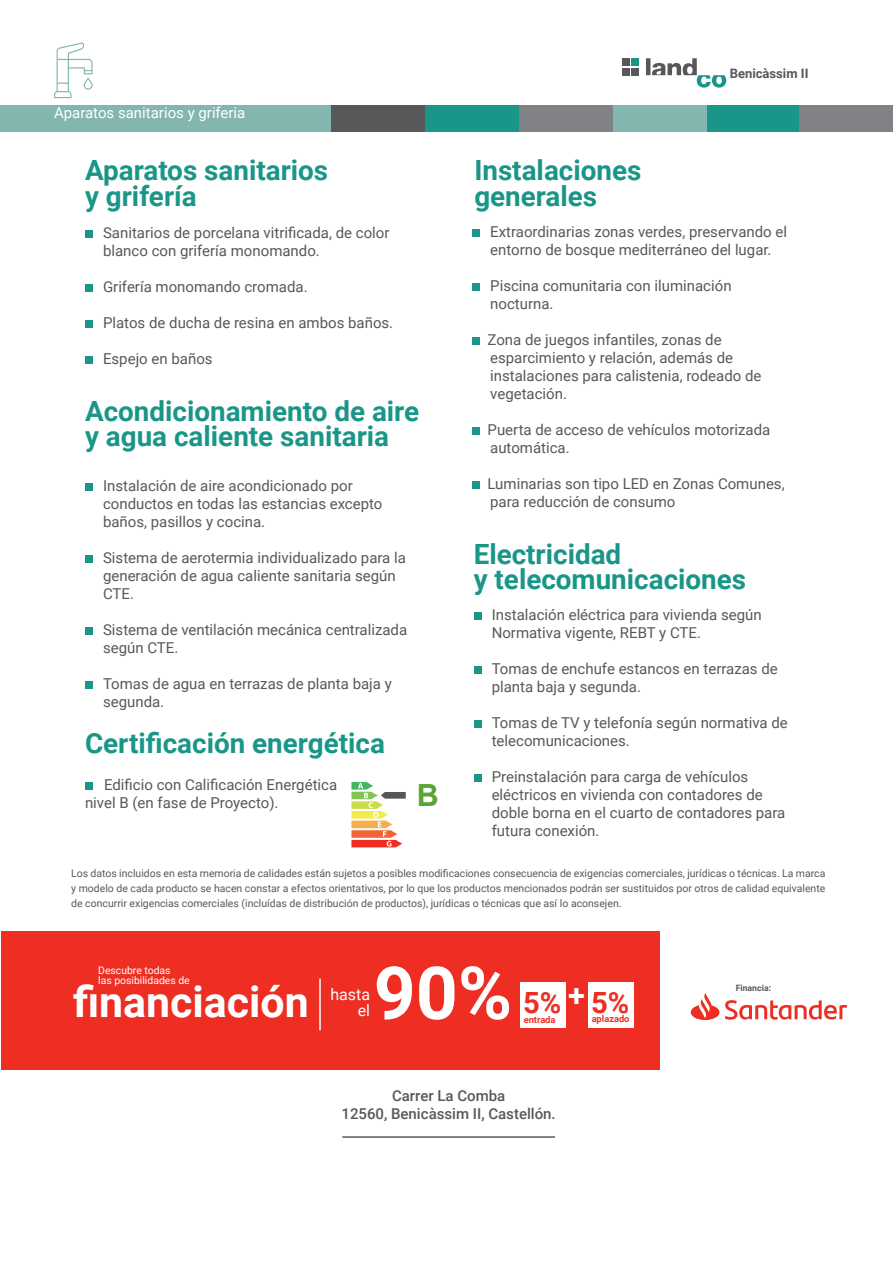
<style>
.page{position:relative;width:893px;height:1263px;background:#fff}
.page>*{position:absolute;margin:0;border:0;box-sizing:border-box;transform-origin:0 0}
.t1{font:700 73.35px "Roboto";color:#fff}
.t2{font:700 42.9px "Roboto";color:#fff}
.t3{font:700 30.75px "Roboto";color:#fff}
.t4{font:700 30.45px "Arial";color:#5ba335}
.t5{font:700 29.25px "Roboto";color:#ee2e22}
.t6{font:700 27.75px "Roboto";color:#199688}
.t7{font:15.9px "Roboto";color:#fff}
.t8{font:15px/18px "Roboto";color:#57585a}
.t9{font:500 15px "Roboto";color:#57585a}
.t10{font:15px "Roboto";color:#fff}
.t11{font:700 13.05px "Roboto";color:#57585a}
.t12{font:10.5px/15px "Roboto";color:#57585a;text-align:justify}
.t13{font:10.35px/10.1px "Roboto";color:#fff}
.t14{font:700 9.3px "Roboto";color:#ee2e22}
.t15{font:700 8.7px "Roboto";color:#57585a}
</style>
<div class="page">
<div style="left:0;top:105px;width:331px;height:26px;background:#83b6ae"></div>
<div style="left:331px;top:105px;width:94px;height:26px;background:#57585a"></div>
<div style="left:425px;top:105px;width:94px;height:26px;background:#199688"></div>
<div style="left:519px;top:105px;width:94px;height:26px;background:#808285"></div>
<div style="left:613px;top:105px;width:94px;height:26px;background:#83b6ae"></div>
<div style="left:707px;top:105px;width:93px;height:26px;background:#199688"></div>
<div style="left:799px;top:105px;width:94px;height:26px;background:#808285"></div>
<div style="left:85px;top:230px;width:8px;height:8px;background:#199688"></div>
<div style="left:85px;top:284px;width:8px;height:8px;background:#199688"></div>
<div style="left:85px;top:320px;width:8px;height:8px;background:#199688"></div>
<div style="left:85px;top:356px;width:8px;height:8px;background:#199688"></div>
<div style="left:85px;top:483px;width:8px;height:8px;background:#199688"></div>
<div style="left:85px;top:555px;width:8px;height:8px;background:#199688"></div>
<div style="left:85px;top:627px;width:8px;height:8px;background:#199688"></div>
<div style="left:85px;top:681px;width:8px;height:8px;background:#199688"></div>
<div style="left:474px;top:612px;width:8px;height:8px;background:#199688"></div>
<div style="left:474px;top:666px;width:8px;height:8px;background:#199688"></div>
<div style="left:474px;top:720px;width:8px;height:8px;background:#199688"></div>
<div style="left:474px;top:774px;width:8px;height:8px;background:#199688"></div>
<svg style="left:54px;top:42px;width:39px;height:56px"></svg>
<div style="left:472px;top:229px;width:8px;height:8px;background:#199688"></div>
<div style="left:472px;top:283px;width:8px;height:8px;background:#199688"></div>
<div style="left:472px;top:337px;width:8px;height:8px;background:#199688"></div>
<div style="left:472px;top:427px;width:8px;height:8px;background:#199688"></div>
<div style="left:472px;top:481px;width:8px;height:8px;background:#199688"></div>
<div style="left:85px;top:782px;width:8px;height:8px;background:#199688"></div>
<div style="left:1px;top:931px;width:659px;height:138px;background:#ee2e22"></div>
<svg style="left:691px;top:993px;width:156px;height:27px"></svg>
<hr style="left:319px;top:978px;width:2px;height:52px;background:#fff">
<div style="left:520px;top:982px;width:46px;height:46px;background:#fff"></div>
<div style="left:588px;top:982px;width:45px;height:46px;background:#fff"></div>
<hr style="left:342px;top:1136px;width:213px;height:2px;background:#57585a">
<svg style="left:351px;top:782px;width:55px;height:65px"></svg>
<div style="left:622px;top:58px;width:7px;height:8px;background:#57585a"></div>
<div style="left:632px;top:58px;width:7px;height:8px;background:#199688"></div>
<div style="left:622px;top:68px;width:7px;height:7px;background:#57585a"></div>
<div style="left:632px;top:68px;width:7px;height:7px;background:#57585a"></div>
<svg style="left:646px;top:58px;width:80px;height:30px"></svg>
<p class="t10" style="left:54px;top:103px;width:193px">Aparatos sanitarios y griferia</p>
<p class="t6" style="left:85px;top:151px;width:245px">Aparatos sanitarios</p>
<p class="t6" style="left:85px;top:177px;width:113px">y grifería</p>
<p class="t6" style="left:474px;top:151px;width:169px">Instalaciones</p>
<p class="t6" style="left:474px;top:177px;width:124px">generales</p>
<p class="t11" style="left:730px;top:65px;width:80px">Benicàssim II</p>
<p class="t8" style="left:490px;top:222px;width:298px">Extraordinarias zonas verdes, preservando el entorno de bosque mediterráneo del lugar.</p>
<p class="t8" style="left:490px;top:276px;width:243px">Piscina comunitaria con iluminación nocturna.</p>
<p class="t8" style="left:488px;top:330px;width:275px">Zona de juegos infantiles, zonas de esparcimiento y relación, además de instalaciones para calistenia, rodeado de vegetación.</p>
<p class="t8" style="left:488px;top:420px;width:284px">Puerta de acceso de vehículos motorizada automática.</p>
<p class="t8" style="left:488px;top:474px;width:299px">Luminarias son tipo LED en Zonas Comunes, para reducción de consumo</p>
<p class="t8" style="left:103px;top:223px;width:288px">Sanitarios de porcelana vitrificada, de color blanco con grifería monomando.</p>
<p class="t8" style="left:103px;top:277px;width:206px">Grifería monomando cromada.</p>
<p class="t8" style="left:103px;top:313px;width:292px">Platos de ducha de resina en ambos baños.</p>
<p class="t8" style="left:103px;top:349px;width:111px">Espejo en baños</p>
<p class="t6" style="left:85px;top:391px;width:336px">Acondicionamiento de aire</p>
<p class="t6" style="left:85px;top:417px;width:306px">y agua caliente sanitaria</p>
<p class="t8" style="left:103px;top:476px;width:281px">Instalación de aire acondicionado por conductos en todas las estancias excepto baños, pasillos y cocina.</p>
<p class="t8" style="left:103px;top:548px;width:304px">Sistema de aerotermia individualizado para la generación de agua caliente sanitaria según<br>CTE.</p>
<p class="t8" style="left:103px;top:620px;width:306px">Sistema de ventilación mecánica centralizada según CTE.</p>
<p class="t8" style="left:103px;top:674px;width:290px">Tomas de agua en terrazas de planta baja y segunda.</p>
<p class="t6" style="left:474px;top:534px;width:149px">Electricidad</p>
<p class="t6" style="left:474px;top:560px;width:274px">y telecomunicaciones</p>
<p class="t8" style="left:492px;top:605px;width:271px">Instalación eléctrica para vivienda según<br>Normativa vigente, REBT y CTE.</p>
<p class="t8" style="left:492px;top:659px;width:288px">Tomas de enchufe estancos en terrazas de planta baja y segunda.</p>
<p class="t8" style="left:492px;top:713px;width:298px">Tomas de TV y telefonía según normativa de telecomunicaciones.</p>
<p class="t8" style="left:492px;top:767px;width:295px">Preinstalación para carga de vehículos eléctricos en vivienda con contadores de doble borna en el cuarto de contadores para futura conexión.</p>
<p class="t12" style="left:71px;top:865px;width:756px">Los datos incluidos en esta memoria de calidades están sujetos a posibles modificaciones consecuencia de exigencias comerciales, jurídicas o técnicas. La marca y modelo de cada producto se hacen constar a efectos orientativos, por lo que los productos mencionados podrán ser sustituidos por otros de calidad equivalente de concurrir exigencias comerciales (incluídas de distribución de productos), jurídicas o técnicas que así lo aconsejen.</p>
<p class="t6" style="left:85px;top:724px;width:301px">Certificación energética</p>
<p class="t8" style="left:104px;top:775px;width:235px">Edificio con Calificación Energética</p>
<p class="t8" style="left:85px;top:793px;width:195px">nivel B (en fase de Proyecto).</p>
<p class="t4" style="left:417px;top:774px;width:24px">B</p>
<p class="t13" style="left:98px;top:965px;width:93px">Descubre todas<br>las posibilidades de</p>
<p class="t2" style="left:73px;top:972px;width:237px">financiación</p>
<p class="t1" style="left:374px;top:941px;width:140px">90%</p>
<p class="t7" style="left:330px;top:983px;width:41px">hasta</p>
<p class="t7" style="left:358px;top:999px;width:14px">el</p>
<p class="t3" style="left:568px;top:973px;width:18px">+</p>
<p class="t5" style="left:523px;top:982px;width:40px">5%</p>
<p class="t5" style="left:591px;top:982px;width:40px">5%</p>
<p class="t14" style="left:524px;top:1013px;width:33px">entrada</p>
<p class="t14" style="left:592px;top:1012px;width:39px">aplazado</p>
<p class="t9" style="left:392px;top:1085px;width:115px">Carrer La Comba</p>
<p class="t9" style="left:341px;top:1103px;width:216px">12560, Benicàssim II, Castellón.</p>
<p class="t15" style="left:736px;top:982px;width:37px">Financia:</p>
</div>
